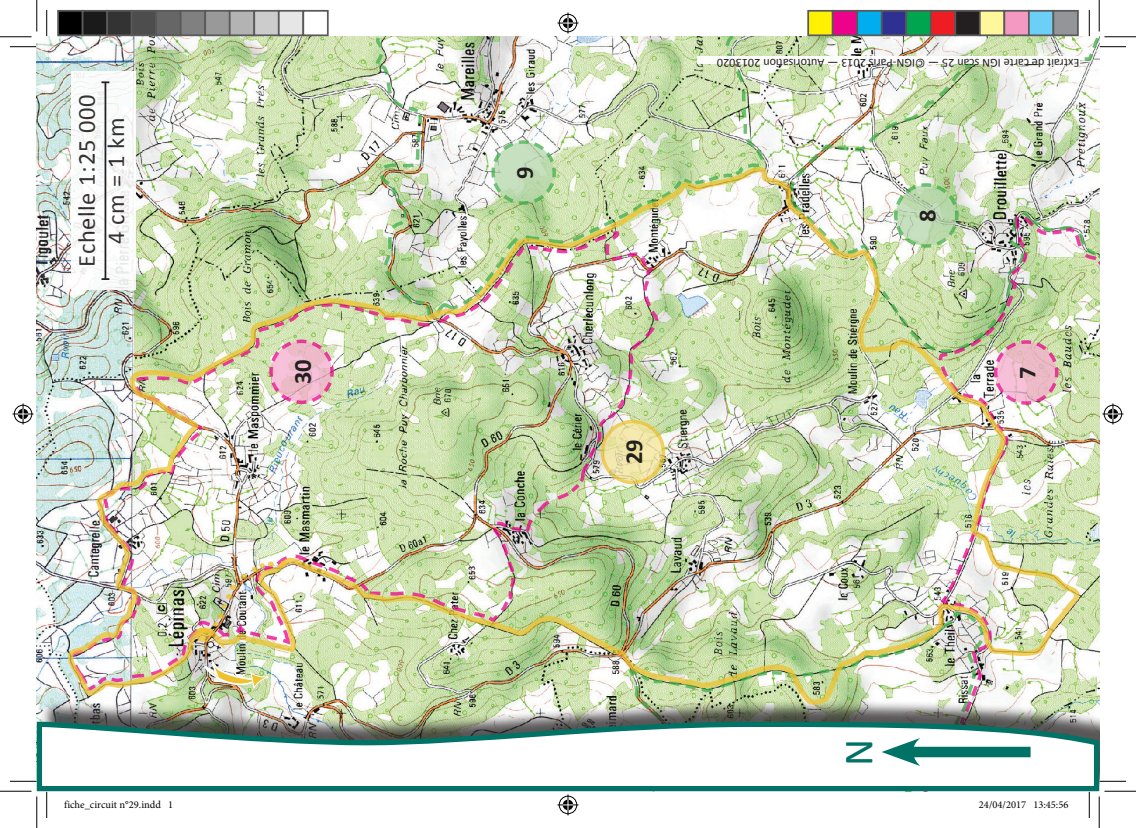
<style>
.page{position:relative;width:1136px;height:828px;background:#fff}
.page>*{position:absolute;margin:0;border:0;box-sizing:border-box;transform-origin:0 0}
.t1{font:42px "Calibri";color:#007266}
.t2{font:24.5px/29.4px "Calibri";letter-spacing:.025em;color:#231f20;text-align:center}
.t3{font:700 24.5px "Calibri";color:#231f20}
.t4{font:12.25px "Calibri";color:#231f20}
.t5{font:10.5px "Minion Pro";color:#000}
</style>
<div class="page">
<img style="left:37px;top:37px;width:751px;height:682px">
<img style="left:788px;top:37px;width:310px;height:176px">
<img style="left:374px;top:37px;width:392px;height:128px">
<div style="left:697px;top:57px;width:381px;height:7px;background:#fff"></div>
<img style="left:1080px;top:213px;width:18px;height:486px">
<div style="left:71px;top:71px;width:65px;height:219px;background:#fff"></div>
<hr style="left:104px;top:82px;width:2px;height:197px;background:#231f20">
<svg style="left:101px;top:81px;width:8px;height:2px"></svg>
<div style="left:39px;top:699px;width:1059px;height:89px;background:#231f20;opacity:.75"></div>
<svg style="left:37px;top:719px;width:1061px;height:72px"></svg>
<div style="left:903px;top:746px;width:127px;height:11px;background:#007266"></div>
<svg style="left:881px;top:738px;width:39px;height:28px"></svg>
<img style="left:66px;top:165px;width:1014px;height:540px">
<img style="left:208px;top:559px;width:80px;height:84px">
<svg style="left:195px;top:627px;width:15px;height:15px"></svg>
<svg style="left:10px;top:46px;width:26px;height:1px"></svg>
<svg style="left:10px;top:781px;width:26px;height:1px"></svg>
<svg style="left:1099px;top:781px;width:26px;height:1px"></svg>
<svg style="left:46px;top:10px;width:1px;height:26px"></svg>
<svg style="left:46px;top:791px;width:1px;height:27px"></svg>
<svg style="left:1087px;top:10px;width:38px;height:45px"></svg>
<svg style="left:1088px;top:791px;width:1px;height:27px"></svg>
<hr style="left:1104px;top:36px;width:31px;height:2px;background:#fff">
<hr style="left:1097px;top:0;width:2px;height:31px;background:#fff">
<hr style="left:0;top:36px;width:32px;height:1px;background:#000">
<hr style="left:1104px;top:36px;width:31px;height:1px;background:#000">
<hr style="left:0;top:790px;width:32px;height:1px;background:#000">
<hr style="left:1104px;top:790px;width:31px;height:1px;background:#000">
<hr style="left:36px;top:0;width:1px;height:31px;background:#000">
<hr style="left:36px;top:796px;width:1px;height:32px;background:#000">
<hr style="left:1098px;top:0;width:1px;height:31px;background:#000">
<hr style="left:1098px;top:796px;width:1px;height:32px;background:#000">
<svg style="left:557px;top:13px;width:21px;height:21px"></svg>
<svg style="left:557px;top:794px;width:21px;height:21px"></svg>
<svg style="left:13px;top:403px;width:21px;height:21px"></svg>
<svg style="left:1102px;top:403px;width:21px;height:21px"></svg>
<div style="left:58px;top:11px;width:25px;height:24px;background:#000"></div>
<div style="left:57px;top:10px;width:26px;height:26px;border:2px solid #595959"></div>
<div style="left:83px;top:11px;width:24px;height:24px;background:#1a1a1a"></div>
<div style="left:82px;top:10px;width:26px;height:26px;border:2px solid #595959"></div>
<div style="left:107px;top:11px;width:25px;height:24px;background:#333"></div>
<div style="left:106px;top:10px;width:26px;height:26px;border:2px solid #595959"></div>
<div style="left:132px;top:11px;width:24px;height:24px;background:#4d4d4d"></div>
<div style="left:131px;top:10px;width:26px;height:26px;border:2px solid #595959"></div>
<div style="left:156px;top:11px;width:25px;height:24px;background:#666"></div>
<div style="left:155px;top:10px;width:26px;height:26px;border:2px solid #595959"></div>
<div style="left:181px;top:11px;width:24px;height:24px;background:#808080"></div>
<div style="left:180px;top:10px;width:26px;height:26px;border:2px solid #595959"></div>
<div style="left:205px;top:11px;width:25px;height:24px;background:#999"></div>
<div style="left:204px;top:10px;width:26px;height:26px;border:2px solid #595959"></div>
<div style="left:230px;top:11px;width:24px;height:24px;background:#b3b3b3"></div>
<div style="left:229px;top:10px;width:26px;height:26px;border:2px solid #595959"></div>
<div style="left:254px;top:11px;width:25px;height:24px;background:#ccc"></div>
<div style="left:253px;top:10px;width:26px;height:26px;border:2px solid #595959"></div>
<div style="left:279px;top:11px;width:24px;height:24px;background:#e6e6e6"></div>
<div style="left:278px;top:10px;width:26px;height:26px;border:2px solid #595959"></div>
<div style="left:302px;top:10px;width:26px;height:26px;border:2px solid #595959"></div>
<div style="left:808px;top:11px;width:24px;height:24px;background:#fff101"></div>
<div style="left:807px;top:10px;width:26px;height:26px;border:2px solid #595959"></div>
<div style="left:832px;top:11px;width:25px;height:24px;background:#ed028c"></div>
<div style="left:831px;top:10px;width:26px;height:26px;border:2px solid #595959"></div>
<div style="left:857px;top:11px;width:24px;height:24px;background:#00aeef"></div>
<div style="left:856px;top:10px;width:26px;height:26px;border:2px solid #595959"></div>
<div style="left:881px;top:11px;width:25px;height:24px;background:#2e3092"></div>
<div style="left:880px;top:10px;width:26px;height:26px;border:2px solid #595959"></div>
<div style="left:906px;top:11px;width:24px;height:24px;background:#00a54f"></div>
<div style="left:905px;top:10px;width:26px;height:26px;border:2px solid #595959"></div>
<div style="left:930px;top:11px;width:25px;height:24px;background:#ee1d23"></div>
<div style="left:929px;top:10px;width:26px;height:26px;border:2px solid #595959"></div>
<div style="left:955px;top:11px;width:24px;height:24px;background:#231f20"></div>
<div style="left:954px;top:10px;width:26px;height:26px;border:2px solid #595959"></div>
<div style="left:979px;top:11px;width:25px;height:24px;background:#fff79a"></div>
<div style="left:978px;top:10px;width:26px;height:26px;border:2px solid #595959"></div>
<div style="left:1004px;top:11px;width:24px;height:24px;background:#f499c2"></div>
<div style="left:1003px;top:10px;width:26px;height:26px;border:2px solid #595959"></div>
<div style="left:1028px;top:11px;width:25px;height:24px;background:#6bcff6"></div>
<div style="left:1027px;top:10px;width:26px;height:26px;border:2px solid #595959"></div>
<div style="left:1053px;top:11px;width:24px;height:24px;background:#939598"></div>
<div style="left:1052px;top:10px;width:26px;height:26px;border:2px solid #595959"></div>
<h2 class="t2" style="left:72px;top:267px;width:173px;rotate:-90deg">Echelle 1:25 000<br>4 cm = 1 km</h2>
<h2 class="t3" style="left:509px;top:179px;width:14px;rotate:-90deg">9</h2>
<p class="t4" style="left:1078px;top:71px;width:364px;rotate:-180deg">Extrait de carte IGN scan 25 — ©IGN-Paris 2013 — Autorisation 2013020</p>
<h2 class="t3" style="left:911px;top:222px;width:14px;rotate:-90deg">8</h2>
<h2 class="t3" style="left:287px;top:384px;width:26px;rotate:-90deg">30</h2>
<h2 class="t3" style="left:1011px;top:379px;width:14px;rotate:-90deg">7</h2>
<h2 class="t3" style="left:618px;top:464px;width:26px;rotate:-90deg">29</h2>
<h1 class="t1" style="left:831px;top:765px;width:29px;rotate:-90deg">N</h1>
<p class="t5" style="left:64px;top:797px;width:110px">fiche_circuit n°29.indd 1</p>
<p class="t5" style="left:978px;top:797px;width:91px">24/04/2017 13:45:56</p>
</div>
